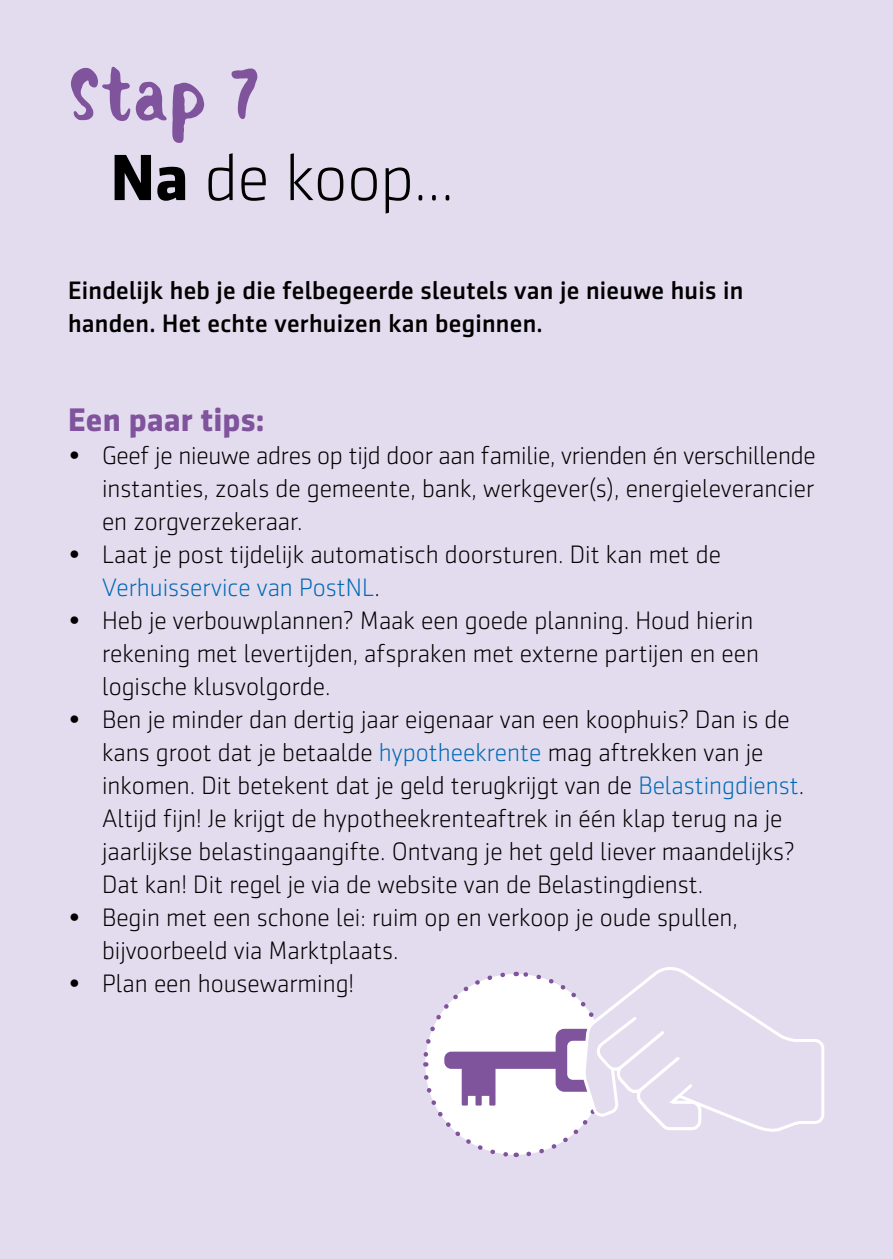
<style>
.page{position:relative;width:893px;height:1259px;background:#e3dcee}
.page>*{position:absolute;margin:0;border:0;box-sizing:border-box;transform-origin:0 0}
.Stap{font:72px "Botanica Sans";color:#80539d}
.Kop_1{font:300 66px "Sentico Sans DT";letter-spacing:-.005em;color:#000}
.Kop_2{font:700 33px "Sentico Sans DT";letter-spacing:.005em;color:#80539d}
.Body_8_5{font:300 25.5px/33px "Sentico Sans DT";color:#000}
.Intro{font:500 25.5px/33px "Sentico Sans DT";letter-spacing:.01em;color:#000}
.s1{font-weight:700}
.s2{color:#0069b4}
</style>
<div class="page">
<svg style="left:423px;top:967px;width:402px;height:191px"></svg>
<p class="Stap" style="left:68px;top:49px;width:194px">Stap 7</p>
<p class="Kop_1" style="left:111px;top:143px;width:345px"><span class="s1">Na</span> de koop...</p>
<p class="Intro" style="left:68px;top:274px;width:677px">Eindelijk heb je die felbegeerde sleutels van je nieuwe huis in handen. Het echte verhuizen kan beginnen.</p>
<p class="Kop_2" style="left:68px;top:401px;width:198px">Een paar tips:</p>
<p class="Body_8_5" style="left:102px;top:439px;width:715px;text-align:justify;text-indent:-34px">• Geef je nieuwe adres op tijd door aan familie, vrienden én verschillende instanties, zoals de gemeente, bank, werkgever(s), energieleverancier en zorgverzekeraar.</p>
<p class="Body_8_5" style="left:102px;top:538px;width:620px;text-indent:-34px">• Laat je post tijdelijk automatisch doorsturen. Dit kan met de<br><span class="s2">Verhuisservice van PostNL</span>.</p>
<p class="Body_8_5" style="left:102px;top:604px;width:658px;text-indent:-34px">• Heb je verbouwplannen? Maak een goede planning. Houd hierin rekening met levertijden, afspraken met externe partijen en een logische klusvolgorde.</p>
<p class="Body_8_5" style="left:102px;top:703px;width:704px;text-indent:-34px">• Ben je minder dan dertig jaar eigenaar van een koophuis? Dan is de kans groot dat je betaalde <span class="s2">hypotheekrente</span> mag aftrekken van je inkomen. Dit betekent dat je geld terugkrijgt van de <span class="s2">Belastingdienst</span>.<br>Altijd fijn! Je krijgt de hypotheekrenteaftrek in één klap terug na je jaarlijkse belastingaangifte. Ontvang je het geld liever maandelijks?<br>Dat kan! Dit regel je via de website van de Belastingdienst.</p>
<p class="Body_8_5" style="left:102px;top:901px;width:638px;text-indent:-34px">• Begin met een schone lei: ruim op en verkoop je oude spullen, bijvoorbeeld via Marktplaats.</p>
<p class="Body_8_5" style="left:68px;top:967px;width:288px">• Plan een housewarming!</p>
</div>
